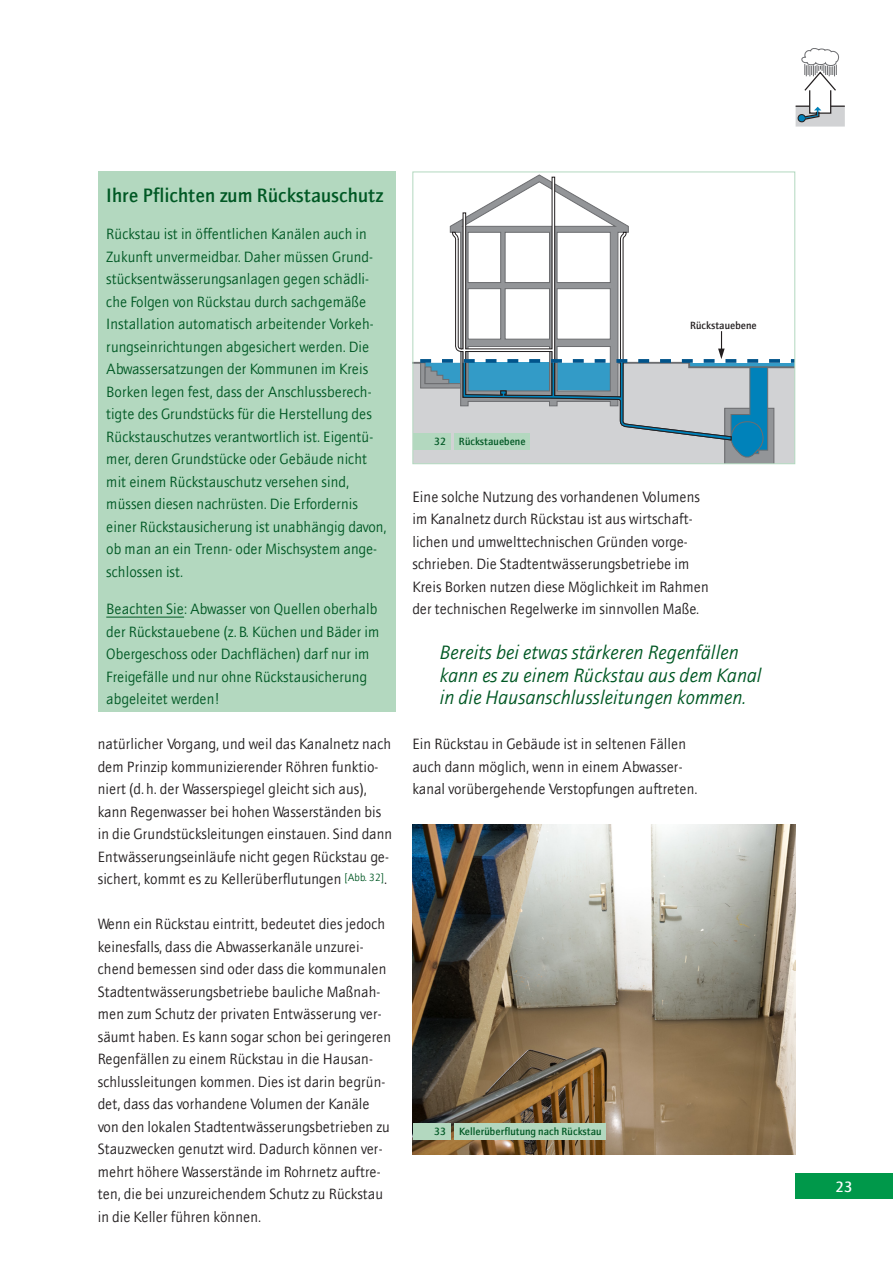
<style>
.page{position:relative;width:893px;height:1263px;background:#fff}
.page>*{position:absolute;margin:0;border:0;box-sizing:border-box;transform-origin:0 0}
.Text_Infobox{font:italic 19.5px/22.5px "ITC Quay Sans";color:#005824}
.Überschrift_02{font:500 19.5px "ITC Quay Sans";color:#005824}
.Fließtext{font:15px/22.5px "ITC Quay Sans";color:#231f20}
.Fließtext-2{font:15px/22.5px "ITC Quay Sans";color:#005824}
.Text_Infobox-2{font:15px/22.5px "ITC Quay Sans";color:#005824}
.t1{font:500 15px "ITC Quay Sans";color:#fff}
.Bildunterschriften{font:500 10.5px "ITC Quay Sans";color:#005824}
.Zeichnungen__Texte{font:500 10.5px "ITC Quay Sans";color:#231f20}
</style>
<div class="page">
<div style="left:795px;top:1174px;width:98px;height:25px;background:#00984a"></div>
<img style="left:413px;top:824px;width:382px;height:330px">
<div style="left:98px;top:172px;width:297px;height:540px;background:#b3d8bf"></div>
<hr style="left:106px;top:617px;width:78px;height:1px;background:#005824">
<div style="left:455px;top:1123px;width:151px;height:16px;background:#b3d8bf"></div>
<div style="left:413px;top:1123px;width:38px;height:16px;background:#b3d8bf"></div>
<div style="left:809px;top:85px;width:22px;height:29px;border:1px solid #231f20"></div>
<svg style="left:796px;top:106px;width:49px;height:21px"></svg>
<svg style="left:801px;top:48px;width:39px;height:44px"></svg>
<svg style="left:413px;top:174px;width:382px;height:290px"></svg>
<p class="Überschrift_02" style="left:106px;top:183px;width:278px">Ihre Pflichten zum Rückstauschutz</p>
<p class="Fließtext-2" style="left:106px;top:222px;width:282px">Rückstau ist in öffentlichen Kanälen auch in Zukunft unvermeidbar. Daher müssen Grund&shy;stücksentwässerungsanlagen gegen schädli&shy;che Folgen von Rückstau durch sachgemäße Installation automatisch arbeitender Vorkeh&shy;rungseinrichtungen abgesichert werden. Die Abwassersatzungen der Kommunen im Kreis Borken legen fest, dass der Anschlussberech&shy;tigte des Grundstücks für die Herstellung des Rückstauschutzes verantwortlich ist. Eigentü&shy;mer, deren Grundstücke oder Gebäude nicht mit einem Rückstauschutz versehen sind, müssen diesen nachrüsten. Die Erfordernis einer Rückstausicherung ist unabhängig davon, ob man an ein Trenn- oder Mischsystem ange&shy;schlossen ist.</p>
<p class="Text_Infobox-2" style="left:106px;top:597px;width:275px">Beachten Sie: Abwasser von Quellen oberhalb der Rückstauebene (z.B. Küchen und Bäder im Obergeschoss oder Dachflächen) darf nur im Freigefälle und nur ohne Rückstausicherung abgeleitet werden!</p>
<p class="Fließtext" style="left:98px;top:732px;width:296px">natürlicher Vorgang, und weil das Kanalnetz nach dem Prinzip kommunizierender Röhren funktio&shy;niert (d.h. der Wasserspiegel gleicht sich aus), kann Regenwasser bei hohen Wasserständen bis in die Grundstücksleitungen einstauen. Sind dann Entwässerungseinläufe nicht gegen Rückstau ge&shy;sichert, kommt es zu Kellerüberflutungen <sup>[Abb.</sup> <sup>32]</sup>.</p>
<p class="Fließtext" style="left:98px;top:912px;width:295px">Wenn ein Rückstau eintritt, bedeutet dies jedoch keinesfalls, dass die Abwasserkanäle unzurei&shy;chend bemessen sind oder dass die kommunalen Stadtentwässerungsbetriebe bauliche Maßnah&shy;men zum Schutz der privaten Entwässerung ver&shy;säumt haben. Es kann sogar schon bei geringeren Regenfällen zu einem Rückstau in die Hausan&shy;schlussleitungen kommen. Dies ist darin begrün&shy;det, dass das vorhandene Volumen der Kanäle von den lokalen Stadtentwässerungsbetrieben zu Stauzwecken genutzt wird. Dadurch können ver&shy;mehrt höhere Wasserstände im Rohrnetz auftre&shy;ten, die bei unzureichendem Schutz zu Rückstau in die Keller führen können.</p>
<p class="Bildunterschriften" style="left:434px;top:435px;width:14px">32</p>
<p class="Bildunterschriften" style="left:459px;top:435px;width:68px">Rückstauebene</p>
<p class="Zeichnungen__Texte" style="left:690px;top:319px;width:68px">Rückstauebene</p>
<p class="Fließtext" style="left:412px;top:485px;width:298px">Eine solche Nutzung des vorhandenen Volumens im Kanalnetz durch Rückstau ist aus wirtschaft&shy;lichen und umwelttechnischen Gründen vorge&shy;schrieben. Die Stadtentwässerungsbetriebe im Kreis Borken nutzen diese Möglichkeit im Rahmen der technischen Regelwerke im sinnvollen Maße.</p>
<p class="Text_Infobox" style="left:440px;top:641px;width:323px">Bereits bei etwas stärkeren Regenfällen kann es zu einem Rückstau aus dem Kanal</p>
<p class="Text_Infobox" style="left:440px;top:686px;width:308px">in die Hausanschlussleitungen kommen.</p>
<p class="Fließtext" style="left:412px;top:732px;width:287px">Ein Rückstau in Gebäude ist in seltenen Fällen auch dann möglich, wenn in einem Abwasser&shy;kanal vorübergehende Verstopfungen auftreten.</p>
<p class="Bildunterschriften" style="left:434px;top:1125px;width:14px">33</p>
<p class="Bildunterschriften" style="left:459px;top:1125px;width:144px">Kellerüberflutung nach Rückstau</p>
<p class="t1" style="left:835px;top:1178px;width:19px">23</p>
</div>
